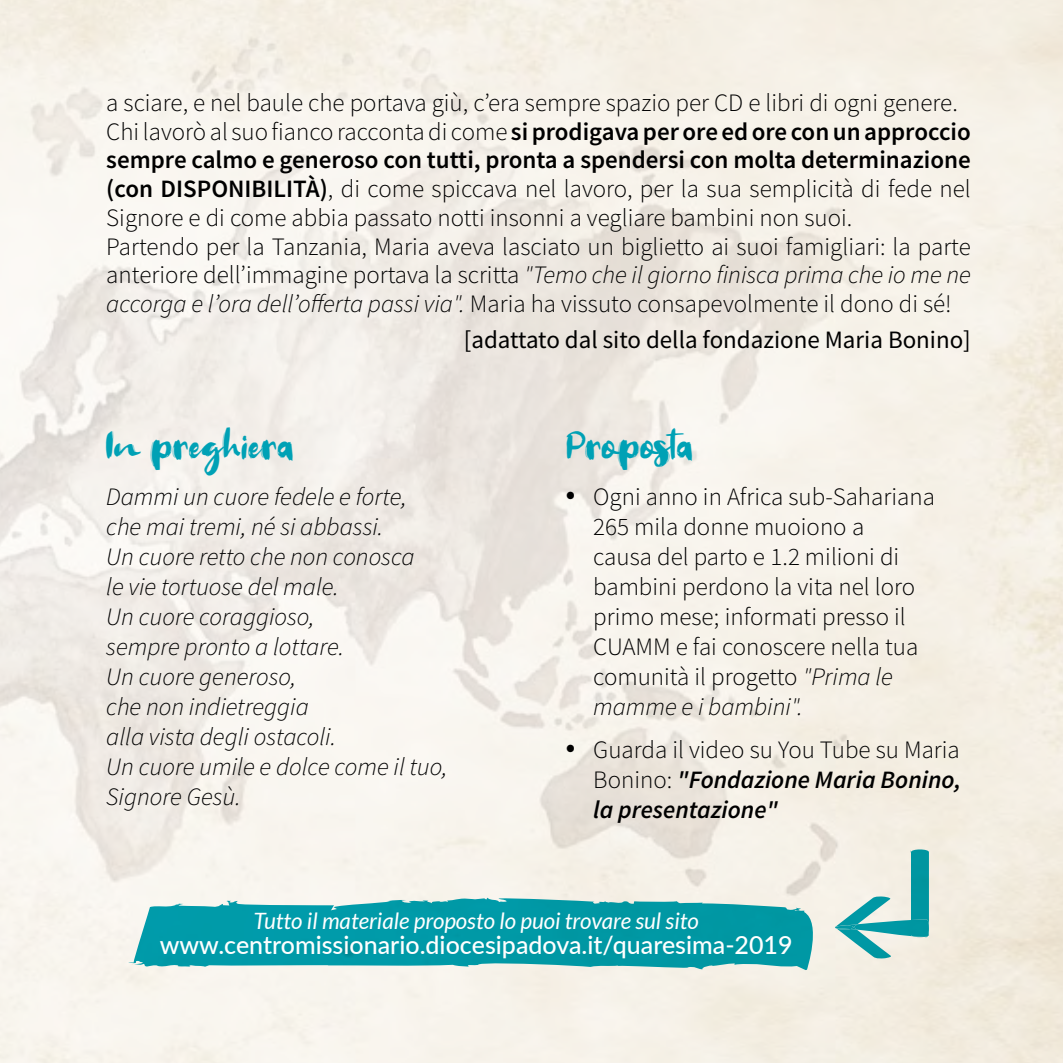
<style>
.page{position:relative;width:1063px;height:1063px;background:#fff}
.page>*{position:absolute;margin:0;border:0;box-sizing:border-box;transform-origin:0 0}
.t1{font:37.5px "Welcome";color:#00a1b5}
.t2{font:300 25px/28.8px "Source Sans Pro";color:#000}
.t3{font:italic 300 25px/30px "Source Sans Pro";color:#000}
.t4{font:italic 600 25px/30px "Source Sans Pro";color:#000;text-align:justify}
.t5{font:500 25px "Lato";color:#fff}
.t6{font:25px "Source Sans Pro";color:#000}
.t7{font:italic 22.5px "Lato";color:#fff}
.s1{font-weight:600}
.s2{font-style:italic}
.s3{font-weight:300;font-style:normal}
</style>
<div class="page">
<svg style="left:129px;top:898px;width:693px;height:72px;background:#28a7b1"></svg>
<svg style="left:835px;top:849px;width:94px;height:110px;background:#a7d3cf"></svg>
<p class="t2" style="left:106px;top:88px;width:866px">a sciare, e nel baule che portava giù, c’era sempre spazio per CD e libri di ogni genere.<br>Chi lavorò al suo fianco racconta di come <span class="s1">si prodigava per ore ed ore con un approccio sempre calmo e generoso con tutti, pronta a spendersi con molta determinazione (con DISPONIBILITÀ)</span>, di come spiccava nel lavoro, per la sua semplicità di fede nel Signore e di come abbia passato notti insonni a vegliare bambini non suoi.<br>Partendo per la Tanzania, Maria aveva lasciato un biglietto ai suoi famigliari: la parte anteriore dell’immagine portava la scritta <span class="s2">"Temo che il giorno finisca prima che io me ne accorga e l’ora dell’offerta passi via".</span> Maria ha vissuto consapevolmente il dono di sé!</p>
<p class="t6" style="left:464px;top:324px;width:509px">[adattato dal sito della fondazione Maria Bonino]</p>
<h1 class="t1" style="left:106px;top:423px;width:190px">In preghiera</h1>
<h1 class="t1" style="left:567px;top:423px;width:128px">Proposta</h1>
<p class="t3" style="left:106px;top:481px;width:343px">Dammi un cuore fedele e forte, che mai tremi, né si abbassi.<br>Un cuore retto che non conosca<br>le vie tortuose del male.<br>Un cuore coraggioso,<br>sempre pronto a lottare.<br>Un cuore generoso,<br>che non indietreggia<br>alla vista degli ostacoli.<br>Un cuore umile e dolce come il tuo,<br>Signore Gesù.</p>
<p class="t2" style="left:593px;top:481px;width:343px;line-height:30px;text-indent:-28px">• Ogni anno in Africa sub-Sahariana<br>265 mila donne muoiono a<br>causa del parto e 1.2 milioni di bambini perdono la vita nel loro primo mese; informati presso il<br>CUAMM e fai conoscere nella tua comunità il progetto <span class="s2">"Prima le mamme e i bambini".</span></p>
<p class="t4" style="left:593px;top:734px;width:369px;text-indent:-28px">• <span class="s3">Guarda il video su You Tube su Maria Bonino:</span> "Fondazione Maria Bonino, la presentazione"</p>
<p class="t7" style="left:254px;top:909px;width:447px">Tutto il materiale proposto lo puoi trovare sul sito</p>
<p class="t5" style="left:160px;top:927px;width:634px">www.centromissionario.diocesipadova.it/quaresima-2019</p>
</div>
